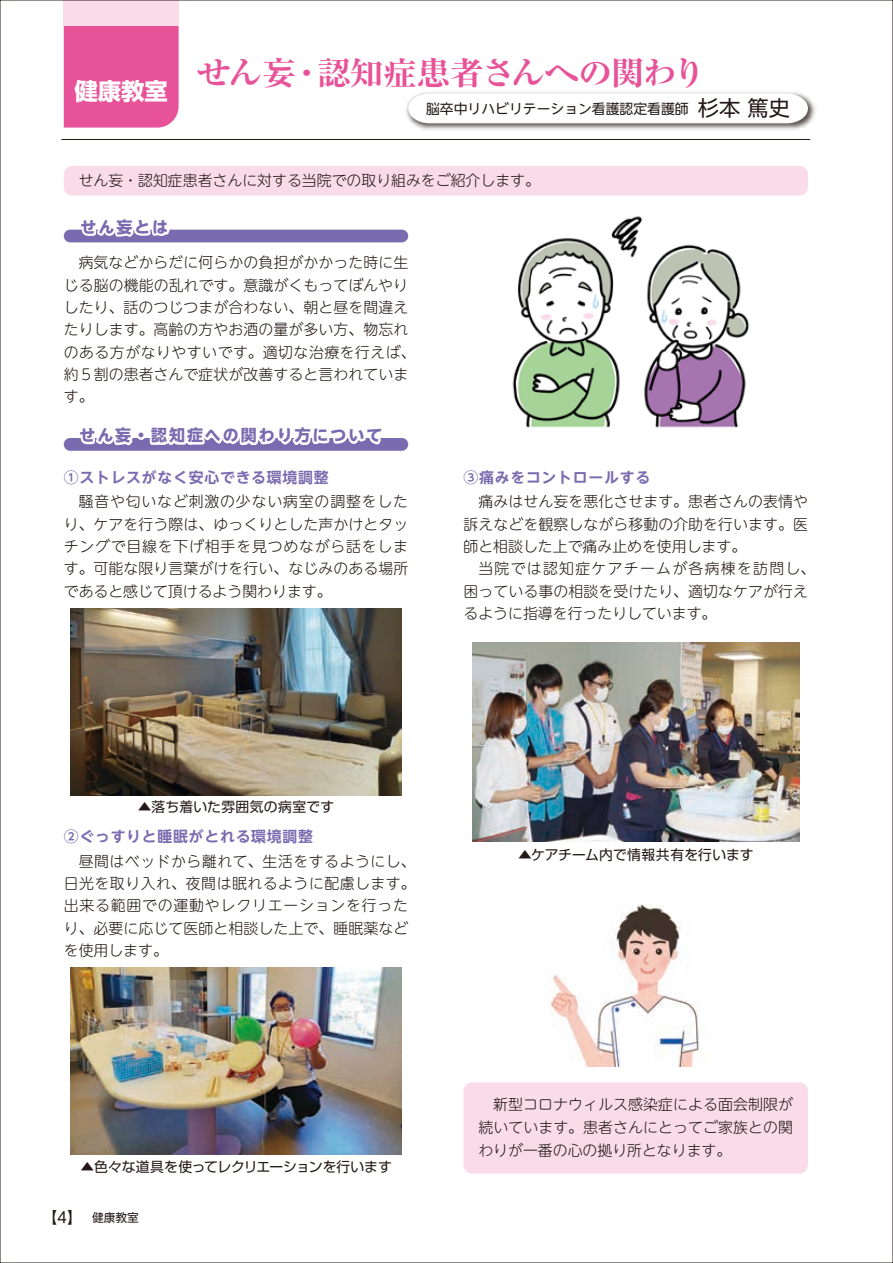
<style>
.page{position:relative;width:893px;height:1263px;background:#fff}
.page>*{position:absolute;margin:0;border:0;box-sizing:border-box;transform-origin:0 0}
.t1{font:700 expanded 32.25px "Ryumin Pro";letter-spacing:-.045em;color:#e85298;scale:1.05 1}
.t2{font:700 23.4px "UD Shin Go NT Pro";color:#fff}
.t3{font:21.3px "UD Shin Go NT Pro";color:#231916}
.t4{font:700 15.9px "UD Shin Go NT Pro";letter-spacing:.125em;color:#796baf}
.t5{font:300 14.85px/22.4px "UD Shin M Go Pro";letter-spacing:.005em;color:#231916;text-align:justify}
.t6{font:300 14.85px/22.4px "UD Shin M Go Pro";letter-spacing:.035em;color:#231916}
.t7{font:700 14.85px "UD Shin Go NT Pro De";letter-spacing:.05em;color:#796baf}
.t8{font:14.85px "UD Shin M Go Pro";color:#231916}
.t9{font:13.8px "Shin Go Pro";letter-spacing:.005em;color:#231916}
.t10{font:13.8px "UD Shin Go NT Pro";color:#231916}
.t11{font:11.7px "UD Shin M Go Pro";color:#231916}
</style>
<div class="page">
<div style="left:64px;top:166px;width:744px;height:30px;background:#fadce9;border-radius:9px"></div>
<div style="left:64px;top:230px;width:344px;height:12px;background:#796baf;border-radius:6px"></div>
<div style="left:463px;top:1082px;width:345px;height:92px;background:#fadce9;border-radius:9px"></div>
<div style="left:64px;top:26px;width:115px;height:102px;background:#e85298"></div>
<div style="left:64px;top:0;width:115px;height:26px;background:#fadce9"></div>
<hr style="left:61px;top:139px;width:749px;height:1px;background:#231916">
<img style="left:406px;top:92px;width:409px;height:38px">
<svg style="left:408px;top:94px;width:400px;height:29px"></svg>
<svg style="left:77px;top:229px;width:96px;height:8px"></svg>
<img style="left:512px;top:216px;width:237px;height:212px">
<img style="left:550px;top:904px;width:149px;height:162px">
<svg style="left:63px;top:438px;width:346px;height:358px"></svg>
<img style="left:71px;top:608px;width:330px;height:187px">
<svg style="left:73px;top:1154px;width:322px;height:1px"></svg>
<img style="left:70px;top:967px;width:332px;height:187px">
<img style="left:472px;top:642px;width:327px;height:200px">
<h2 class="t2" style="left:74px;top:72px;width:95px">健康教室</h2>
<h1 class="t1" style="left:197px;top:47px;width:96px">せん妄</h1>
<h1 class="t1" style="left:290px;top:47px;width:34px">・</h1>
<h1 class="t1" style="left:317px;top:47px;width:372px">認知症患者さんへの関わり</h1>
<p class="t10" style="left:426px;top:97px;width:264px">脳卒中リハビリテーション看護認定看護師</p>
<h3 class="t3" style="left:698px;top:91px;width:94px">杉本篤史</h3>
<p class="t5" style="left:64px;top:169px;width:478px">　せん妄・認知症患者さんに対する当院での取り組みをご紹介します。</p>
<p class="t4" style="left:81px;top:214px;width:89px">せん妄とは</p>
<p class="t5" style="left:64px;top:251px;width:353px;text-align:left">　病気などからだに何らかの負担がかかった時に生じる脳の機能の乱れです。意識がくもってぼんやりしたり、話のつじつまが合わない、朝と昼を間違えたりします。高齢の方やお酒の量が多い方、物忘れのある方がなりやすいです。適切な治療を行えば、約５割の患者さんで症状が改善すると言われています。</p>
<p class="t4" style="left:79px;top:422px;width:304px">せん妄・認知症への関わり方について</p>
<p class="t7" style="left:64px;top:465px;width:266px">①ストレスがなく安心できる環境調整</p>
<p class="t5" style="left:64px;top:490px;width:346px">　騒音や匂いなど刺激の少ない病室の調整をしたり、ケアを行う際は、ゆっくりとした声かけとタッチングで目線を下げ相手を見つめながら話をします。可能な限り言葉がけを行い、なじみのある場所であると感じて頂けるよう関わります。</p>
<p class="t7" style="left:463px;top:465px;width:188px">③痛みをコントロールする</p>
<p class="t5" style="left:463px;top:490px;width:353px;text-align:left">　痛みはせん妄を悪化させます。患者さんの表情や訴えなどを観察しながら移動の介助を行います。医師と相談した上で痛み止めを使用します。<br>　当院では認知症ケアチームが各病棟を訪問し、困っている事の相談を受けたり、適切なケアが行えるように指導を行ったりしています。</p>
<p class="t9" style="left:138px;top:795px;width:198px">▲落ち着いた雰囲気の病室です</p>
<p class="t7" style="left:64px;top:825px;width:251px">②ぐっすりと睡眠がとれる環境調整</p>
<p class="t6" style="left:64px;top:849px;width:353px">　昼間はベッドから離れて、生活をするようにし、日光を取り入れ、夜間は眠れるように配慮します。出来る範囲での運動やレクリエーションを行ったり、必要に応じて医師と相談した上で、睡眠薬などを使用します。</p>
<p class="t9" style="left:80px;top:1155px;width:313px">▲色々な道具を使ってレクリエーションを行います</p>
<p class="t8" style="left:42px;top:1205px;width:41px">【4】</p>
<p class="t11" style="left:92px;top:1208px;width:48px">健康教室</p>
<p class="t9" style="left:518px;top:843px;width:237px">▲ケアチーム内で情報共有を行います</p>
<p class="t5" style="left:478px;top:1091px;width:316px;line-height:23.4px">　新型コロナウィルス感染症による面会制限が続いています。患者さんにとってご家族との関わりが一番の心の拠り所となります。</p>
</div>
